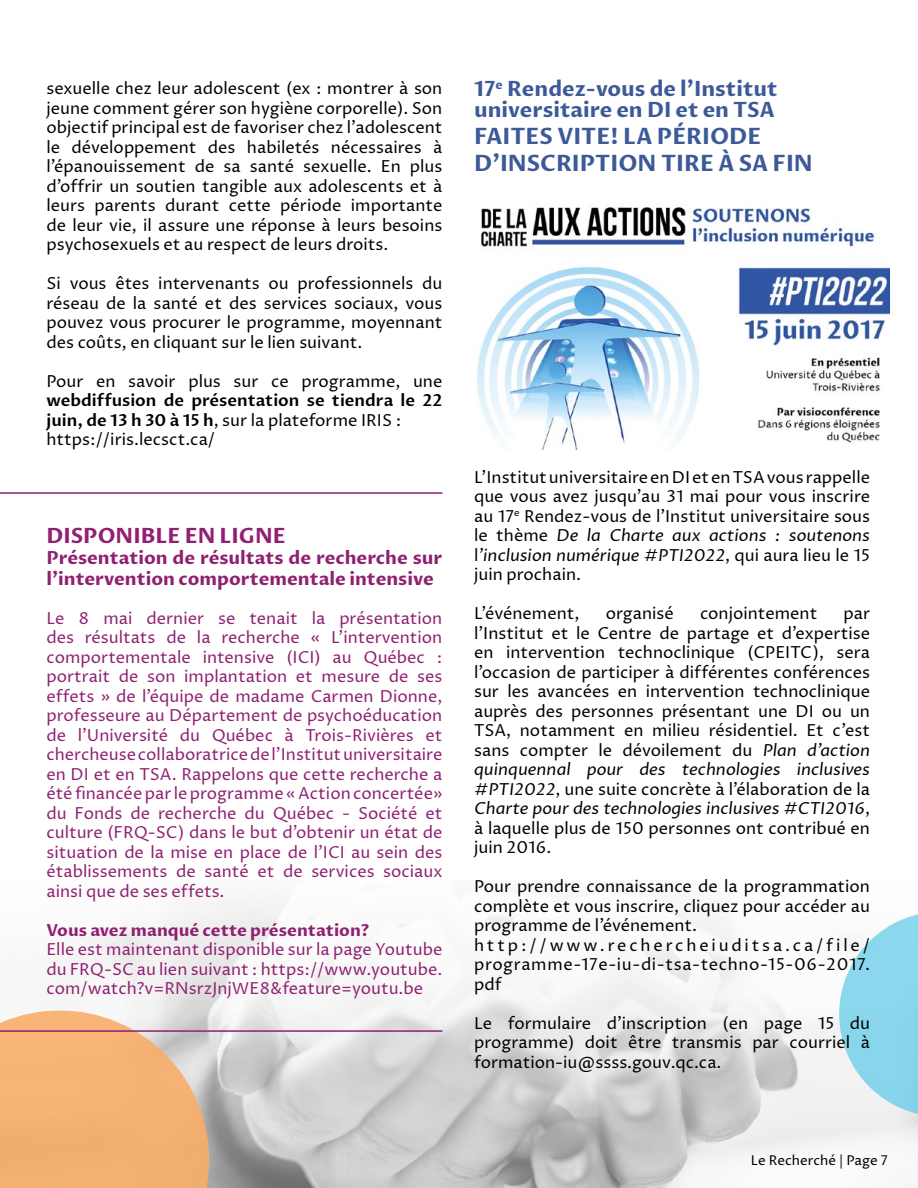
<style>
.page{position:relative;width:918px;height:1188px;background:#fff}
.page>*{position:absolute;margin:0;border:0;box-sizing:border-box;transform-origin:0 0}
.t1{font:700 22.5px/27px "Proza Libre";color:#3d5a98}
.t2{font:700 21px/21px "Proza Libre";color:#3d5a98}
.t3{font:700 21px "Proza Libre";color:#902071}
.t4{font:700 18px/21px "Proza Libre";color:#902071}
.t5{font:16.5px/19.5px "Proza Libre";color:#000;text-align:justify}
.t6{font:16.5px/19.5px "Proza Libre";color:#902071;text-align:justify}
.t7{font:600 16.5px/19.5px "Proza Libre";color:#000}
.t8{font:700 16.5px "Proza Libre";color:#902071}
.t9{font:13.5px "Proza Libre";color:#000}
.s1{font-weight:400}
.s2{font-style:italic}
</style>
<div class="page">
<svg style="left:0;top:899px;width:918px;height:289px"></svg>
<img style="left:477px;top:207px;width:412px;height:242px">
<hr style="left:0;top:492px;width:442px;height:2px;background:#902071">
<hr style="left:0;top:1030px;width:442px;height:2px;background:#902071">
<p class="t5" style="left:46px;top:79px;width:398px">sexuelle chez leur adolescent (ex : montrer à son jeune comment gérer son hygiène corporelle). Son objectif principal est de favoriser chez l’adolescent le développement des habiletés nécessaires à l’épanouissement de sa santé sexuelle. En plus d’offrir un soutien tangible aux adolescents et à leurs parents durant cette période importante de leur vie, il assure une réponse à leurs besoins psychosexuels et au respect de leurs droits.</p>
<p class="t5" style="left:46px;top:274px;width:398px">Si vous êtes intervenants ou professionnels du réseau de la santé et des services sociaux, vous pouvez vous procurer le programme, moyennant des coûts, en cliquant sur le lien suivant.</p>
<p class="t5" style="left:46px;top:372px;width:397px">Pour en savoir plus sur ce programme, une</p>
<p class="t7" style="left:46px;top:391px;width:397px">webdiffusion de présentation se tiendra le 22 juin, de 13 h 30 à 15 h<span class="s1">, sur la plateforme IRIS : https://iris.lecsct.ca/</span></p>
<p class="t3" style="left:46px;top:523px;width:241px">DISPONIBLE EN LIGNE</p>
<p class="t4" style="left:46px;top:548px;width:397px">Présentation de résultats de recherche sur l’intervention comportementale intensive</p>
<p class="t6" style="left:46px;top:608px;width:398px">Le 8 mai dernier se tenait la présentation des résultats de la recherche « L’intervention comportementale intensive (ICI) au Québec : portrait de son implantation et mesure de ses effets » de l’équipe de madame Carmen Dionne, professeure au Département de psychoéducation de l’Université du Québec à Trois-Rivières et chercheuse collaboratrice de l’Institut universitaire en DI et en TSA. Rappelons que cette recherche a été financée par le programme « Action concertée» du Fonds de recherche du Québec - Société et culture (FRQ-SC) dans le but d’obtenir un état de situation de la mise en place de l’ICI au sein des établissements de santé et de services sociaux ainsi que de ses effets.</p>
<p class="t8" style="left:46px;top:920px;width:325px">Vous avez manqué cette présentation?</p>
<p class="t6" style="left:46px;top:940px;width:398px">Elle est maintenant disponible sur la page Youtube du FRQ-SC au lien suivant : https://www.youtube. com/watch?v=RNsrzJnjWE8&amp;feature=youtu.be</p>
<p class="t2" style="left:474px;top:79px;width:305px">17<sup>e</sup> Rendez-vous de l’Institut universitaire en DI et en TSA</p>
<h1 class="t1" style="left:474px;top:123px;width:340px">FAITES VITE! LA PÉRIODE<br>D’INSCRIPTION TIRE À SA FIN</h1>
<p class="t5" style="left:474px;top:467px;width:398px">L’Institut universitaire en DI et en TSA vous rappelle que vous avez jusqu’au 31 mai pour vous inscrire au 17<sup>e</sup> Rendez-vous de l’Institut universitaire sous le thème <span class="s2">De la Charte aux actions : soutenons </span>l<span class="s2">’inclusion numérique #PTI2022</span>, qui aura lieu le 15 juin prochain.</p>
<p class="t5" style="left:474px;top:604px;width:107px">L’événement,</p>
<p class="t5" style="left:606px;top:604px;width:70px">organisé</p>
<p class="t5" style="left:700px;top:604px;width:119px">conjointement</p>
<p class="t5" style="left:474px;top:604px;width:398px;text-indent:369px">par l’Institut et le Centre de partage et d’expertise en intervention technoclinique (CPEITC), sera l’occasion de participer à différentes conférences sur les avancées en intervention technoclinique auprès des personnes présentant une DI ou un TSA, notamment en milieu résidentiel. Et c’est sans compter le dévoilement du <span class="s2">Plan d’action quinquennal pour des technologies inclusives #PTI2022</span>, une suite concrète à l’élaboration de la <span class="s2">Charte pour des technologies inclusives #CTI2016</span>, à laquelle plus de 150 personnes ont contribué en juin 2016.</p>
<p class="t5" style="left:474px;top:877px;width:398px;text-align:left">Pour prendre connaissance de la programmation complète et vous inscrire, cliquez pour accéder au programme de l’événement. http://www.rechercheiuditsa.ca/file/ programme-17e-iu-di-tsa-techno-15-06-2017. pdf</p>
<p class="t5" style="left:474px;top:1013px;width:398px">Le formulaire d’inscription (en page 15 du programme) doit être transmis par courriel à formation-iu@ssss.gouv.qc.ca.</p>
<p class="t9" style="left:751px;top:1153px;width:138px">Le Recherché | Page 7</p>
</div>
